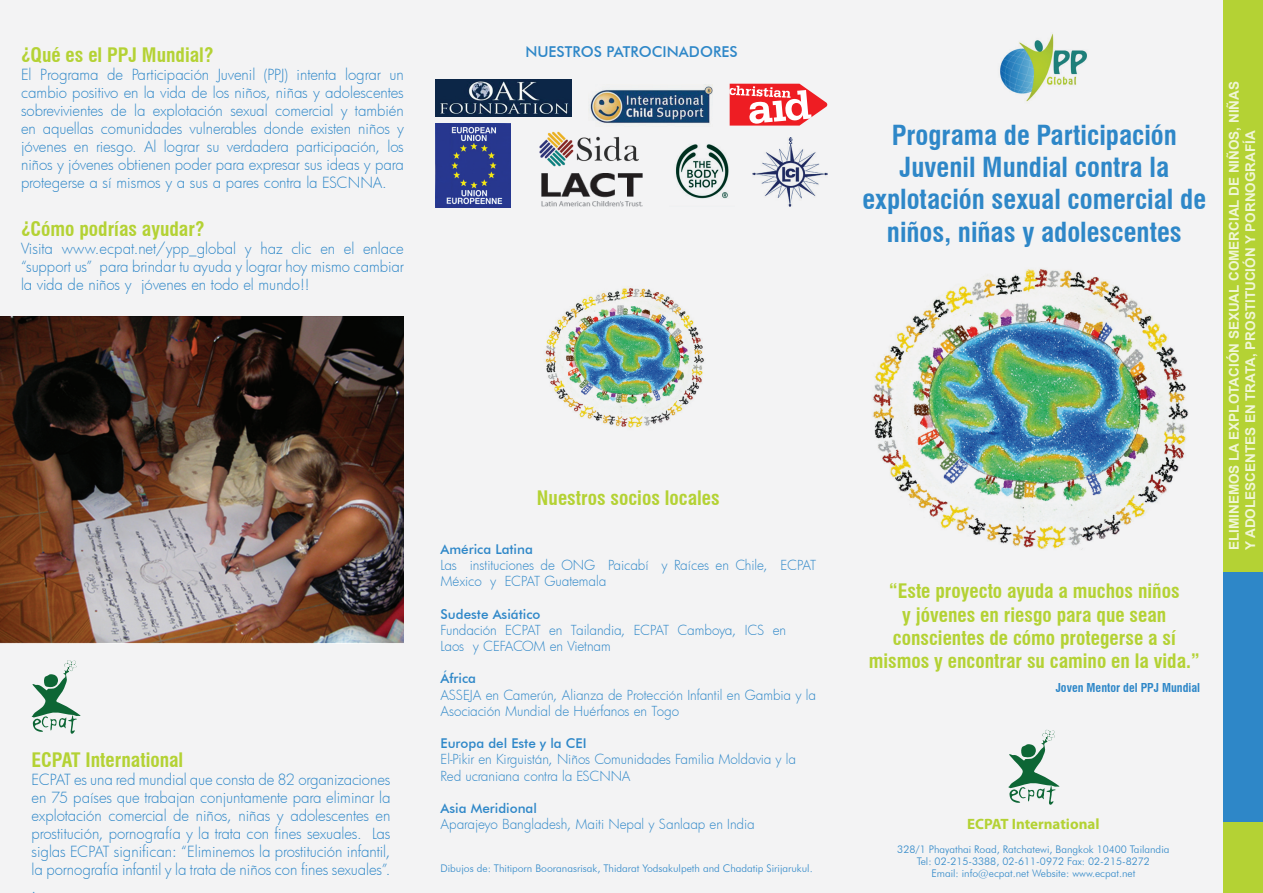
<style>
.page{position:relative;width:1263px;height:893px;background:#fff}
.page>*{position:absolute;margin:0;border:0;box-sizing:border-box;transform-origin:0 0}
.t1{font:700 condensed 27px/32.4px "Swiss 721 BT";color:#2e87c8;text-align:center}
.t2{font:700 condensed 19.5px/23.4px "Swiss 721 BT";color:#b4d234;text-align:center}
.t3{font:300 15px/18px "Futura";letter-spacing:-.005em;color:#2e87c8;text-align:justify}
.t4{font:500 15px "Futura BT";color:#2e87c8}
.t5{font:700 15px "Myriad Pro";color:#b4d234}
.t6{font:300 13.5px/16.2px "Futura";letter-spacing:-.005em;color:#2e87c8}
.t7{font:700 13.5px/16.2px "Arial";color:#fff}
.t8{font:500 13.5px "Futura BT";color:#2e87c8}
.t9{font:700 condensed 12px "Swiss 721 BT";color:#2e87c8}
.t10{font:300 10.5px/12px "Futura BT";color:#2e87c8;text-align:center}
</style>
<div class="page">
<div style="left:0;top:0;width:1224px;height:893px;background:#f3f3f4"></div>
<img style="left:872px;top:269px;width:317px;height:281px">
<img style="left:545px;top:288px;width:159px;height:140px">
<div style="left:1223px;top:0;width:40px;height:893px;background:#b4d234"></div>
<img style="left:1008px;top:730px;width:51px;height:58px">
<img style="left:32px;top:660px;width:49px;height:58px">
<div style="left:1223px;top:572px;width:40px;height:249px;background:#2e87c8"></div>
<img style="left:0;top:316px;width:404px;height:328px">
<img style="left:1000px;top:33px;width:87px;height:69px">
<img style="left:676px;top:144px;width:53px;height:55px">
<img style="left:436px;top:123px;width:74px;height:85px">
<img style="left:752px;top:137px;width:75px;height:70px">
<img style="left:588px;top:84px;width:125px;height:40px">
<img style="left:436px;top:80px;width:135px;height:37px">
<svg style="left:730px;top:84px;width:97px;height:42px"></svg>
<img style="left:539px;top:131px;width:100px;height:36px">
<img style="left:541px;top:173px;width:101px;height:34px">
<h2 class="t2" style="left:21px;top:43px;width:194px">¿Qué es el PPJ Mundial?</h2>
<p class="t3" style="left:21px;top:65px;width:384px">El Programa de Participación Juvenil (PPJ) intenta lograr un cambio positivo en la vida de los niños, niñas y adolescentes sobrevivientes de la explotación sexual comercial y también en aquellas comunidades vulnerables donde existen niños y jóvenes en riesgo. Al lograr su verdadera participación, los niños y jóvenes obtienen poder para expresar sus ideas y para protegerse a sí mismos y a sus a pares contra la ESCNNA.</p>
<h2 class="t2" style="left:21px;top:217px;width:185px">¿Cómo podrías ayudar?</h2>
<p class="t3" style="left:21px;top:239px;width:384px">Visita www.ecpat.net/ypp_global y haz clic en el enlace “support us” para brindar tu ayuda y lograr hoy mismo cambiar la vida de niños y jóvenes en todo el mundo!!</p>
<p class="t4" style="left:525px;top:43px;width:214px">NUESTROS PATROCINADORES</p>
<h2 class="t2" style="left:32px;top:748px;width:153px">ECPAT International</h2>
<p class="t3" style="left:32px;top:770px;width:360px">ECPAT es una red mundial que consta de 82 organizaciones en 75 países que trabajan conjuntamente para eliminar la explotación comercial de niños, niñas y adolescentes en prostitución, pornografía y la trata con fines sexuales. Las siglas ECPAT significan: “Eliminemos la prostitución infantil, la pornografía infantil y la trata de niños con fines sexuales”. .</p>
<h2 class="t2" style="left:537px;top:486px;width:184px">Nuestros socios locales</h2>
<p class="t8" style="left:440px;top:541px;width:94px">América Latina</p>
<p class="t6" style="left:440px;top:557px;width:377px">Las instituciones de ONG Paicabí y Raíces en Chile, ECPAT<br>México y ECPAT Guatemala</p>
<p class="t8" style="left:440px;top:606px;width:101px">Sudeste Asiático</p>
<p class="t6" style="left:440px;top:622px;width:347px">Fundación ECPAT en Tailandia, ECPAT Camboya, ICS en<br>Laos y CEFACOM en Vietnam</p>
<p class="t8" style="left:440px;top:670px;width:37px">África</p>
<p class="t6" style="left:440px;top:686px;width:377px">ASSEJA en Camerún, Alianza de Protección Infantil en Gambia y la<br>Asociación Mundial de Huérfanos en Togo</p>
<p class="t8" style="left:440px;top:735px;width:148px">Europa del Este y la CEI</p>
<p class="t6" style="left:440px;top:751px;width:357px">El-Pikir en Kirguistán, Niños Comunidades Familia Moldavia y la<br>Red ucraniana contra la ESCNNA</p>
<p class="t8" style="left:440px;top:800px;width:98px">Asia Meridional</p>
<p class="t6" style="left:440px;top:816px;width:316px">Aparajeyo Bangladesh, Maiti Nepal y Sanlaap en India</p>
<p class="t10" style="left:440px;top:862px;width:374px">Dibujos de: Thitiporn Booranasrisak, Thidarat Yodsakulpeth and Chadatip Sirijarukul.</p>
<h1 class="t1" style="left:862px;top:119px;width:345px">Programa de Participación<br>Juvenil Mundial contra la explotación sexual comercial de niños, niñas y adolescentes</h1>
<h2 class="t2" style="left:869px;top:579px;width:332px">“Este proyecto ayuda a muchos niños<br>y jóvenes en riesgo para que sean conscientes de cómo protegerse a sí mismos y encontrar su camino en la vida.”</h2>
<p class="t9" style="left:1056px;top:680px;width:146px">Joven Mentor del PPJ Mundial</p>
<p class="t7" style="left:1226px;top:550px;width:471px;rotate:-90deg">ELIMINEMOS LA EXPLOTACIÓN SEXUAL COMERCIAL DE NIÑOS, NIÑAS<br>Y ADOLESCENTES EN TRATA, PROSTITUCIÓN Y PORNOGRAFÍA</p>
<p class="t5" style="left:967px;top:814px;width:134px">ECPAT International</p>
<p class="t10" style="left:897px;top:843px;width:274px">328/1 Phayathai Road, Ratchatewi, Bangkok 10400 Tailandia<br>Tel: 02-215-3388, 02-611-0972 Fax: 02-215-8272<br>Email: info@ecpat.net Website: www.ecpat.net</p>
</div>
